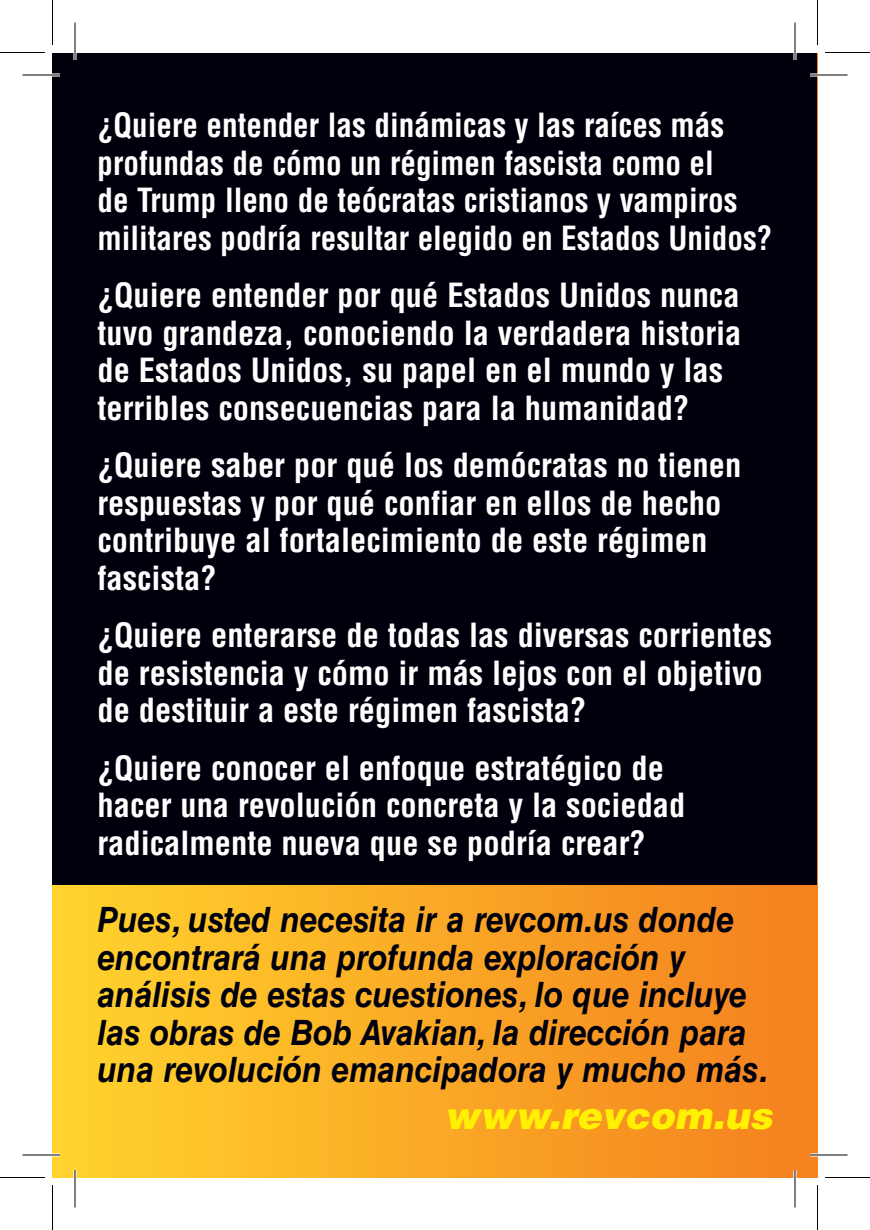
<style>
.page{position:relative;width:870px;height:1230px;background:#fff}
.page>*{position:absolute;margin:0;border:0;box-sizing:border-box;transform-origin:0 0}
.BAquote{font:italic 900 37.5px "Helvetica LT Std";color:#fff101}
.BAquote-2{font:italic 700 35px/37.5px "Helvetica LT Std";color:#00000d;scale:.91 1}
.BAquote-3{font:700 condensed 32.5px/37.5px "Helvetica LT Std";color:#fff}
.BAquote-4{font:700 condensed 32.5px/37.5px "Helvetica LT Std";color:#fff;scale:.96 1}
</style>
<div class="page">
<div style="left:52px;top:53px;width:766px;height:1125px;background:linear-gradient(to right,#ffd42d,#f47f1f)"></div>
<div style="left:52px;top:53px;width:766px;height:832px;background:#00000d"></div>
<svg style="left:22px;top:73px;width:38px;height:4px"></svg>
<svg style="left:810px;top:73px;width:38px;height:4px"></svg>
<svg style="left:22px;top:1153px;width:38px;height:4px"></svg>
<svg style="left:810px;top:1153px;width:38px;height:4px"></svg>
<svg style="left:73px;top:22px;width:4px;height:38px"></svg>
<svg style="left:73px;top:1170px;width:4px;height:38px"></svg>
<svg style="left:793px;top:22px;width:4px;height:38px"></svg>
<svg style="left:793px;top:1170px;width:4px;height:38px"></svg>
<hr style="left:22px;top:75px;width:38px;height:1px;background:#000">
<hr style="left:810px;top:75px;width:38px;height:1px;background:#000">
<hr style="left:22px;top:1155px;width:38px;height:1px;background:#000">
<hr style="left:810px;top:1155px;width:38px;height:1px;background:#000">
<hr style="left:75px;top:22px;width:1px;height:38px;background:#000">
<hr style="left:75px;top:1170px;width:1px;height:38px;background:#000">
<hr style="left:795px;top:22px;width:1px;height:38px;background:#000">
<hr style="left:795px;top:1170px;width:1px;height:38px;background:#000">
<hr style="left:0;top:52px;width:45px;height:1px;background:#000">
<hr style="left:825px;top:52px;width:45px;height:1px;background:#000">
<hr style="left:0;top:1177px;width:45px;height:1px;background:#000">
<hr style="left:825px;top:1177px;width:45px;height:1px;background:#000">
<hr style="left:52px;top:0;width:1px;height:45px;background:#000">
<hr style="left:52px;top:1185px;width:1px;height:45px;background:#000">
<hr style="left:817px;top:0;width:1px;height:45px;background:#000">
<hr style="left:817px;top:1185px;width:1px;height:45px;background:#000">
<p class="BAquote-4" style="left:98px;top:107px;width:705px">¿Quiere entender las dinámicas y las raíces más profundas de cómo un régimen fascista como el<br>de Trump lleno de teócratas cristianos y vampiros militares podría resultar elegido en Estados Unidos?</p>
<p class="BAquote-3" style="left:98px;top:277px;width:646px">¿Quiere entender por qué Estados Unidos nunca tuvo grandeza, conociendo la verdadera historia de Estados Unidos, su papel en el mundo y las terribles consecuencias para la humanidad?</p>
<p class="BAquote-3" style="left:98px;top:447px;width:645px">¿Quiere saber por qué los demócratas no tienen respuestas y por qué confiar en ellos de hecho contribuye al fortalecimiento de este régimen fascista?</p>
<p class="BAquote-3" style="left:98px;top:617px;width:676px">¿Quiere enterarse de todas las diversas corrientes de resistencia y cómo ir más lejos con el objetivo de destituir a este régimen fascista?</p>
<p class="BAquote-3" style="left:98px;top:749px;width:589px">¿Quiere conocer el enfoque estratégico de hacer una revolución concreta y la sociedad radicalmente nueva que se podría crear?</p>
<p class="BAquote-2" style="left:98px;top:901px;width:739px">Pues, usted necesita ir a revcom.us donde encontrará una profunda exploración y análisis de estas cuestiones, lo que incluye las obras de Bob Avakian, la dirección para una revolución emancipadora y mucho más.</p>
<p class="BAquote" style="left:444px;top:1091px;width:330px">www.revcom.us</p>
</div>
